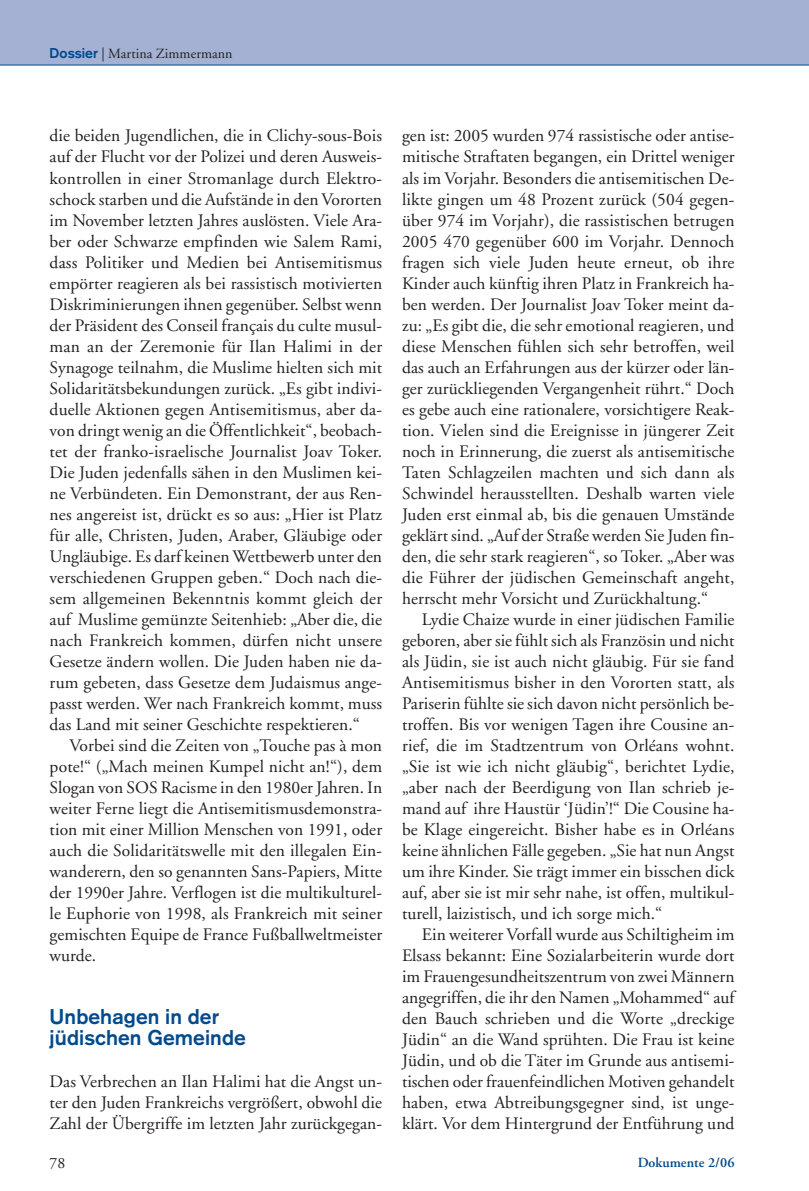
<style>
.page{position:relative;width:809px;height:1191px;background:#fff}
.page>*{position:absolute;margin:0;border:0;box-sizing:border-box;transform-origin:0 0}
.t1{font:700 21px/21px "Akzidenz Grotesk";letter-spacing:.005em;color:#004a8d}
.t2{font:17.5px/21px "Adobe Garamond";letter-spacing:.005em;color:#231f20;text-align:justify}
.t3{font:15.75px "Adobe Garamond";color:#231f20}
.t4{font:14px "Adobe Garamond";letter-spacing:.005em;color:#231f20}
.t5{font:600 14px "Adobe Garamond";letter-spacing:.005em;color:#004a8d}
.s1{font-family:"Akzidenz Grotesk";font-weight:700;color:#004a8d}
</style>
<div class="page">
<div style="left:0;top:1px;width:808px;height:64px;background:#a4b1d2"></div>
<hr style="left:0;top:65px;width:808px;height:1px;background:#004a8d">
<p class="t4" style="left:50px;top:48px;width:184px"><span class="s1">Dossier</span> | Martina Zimmermann</p>
<p class="t2" style="left:50px;top:127px;width:334px">die beiden Jugendlichen, die in Clichy-sous-Bois auf der Flucht vor der Polizei und deren Ausweis&shy;kontrollen in einer Stromanlage durch Elektro&shy;schock starben und die Aufstände in den Vororten im November letzten Jahres auslösten. Viele Ara&shy;ber oder Schwarze empfinden wie Salem Rami, dass Politiker und Medien bei Antisemitismus empörter reagieren als bei rassistisch motivierten Diskriminierungen ihnen gegenüber. Selbst wenn der Präsident des Conseil français du culte musul&shy;man an der Zeremonie für Ilan Halimi in der Synagoge teilnahm, die Muslime hielten sich mit Solidaritätsbekundungen zurück. „Es gibt indivi&shy;duelle Aktionen gegen Antisemitismus, aber da&shy;von dringt wenig an die Öffentlichkeit“, beobach&shy;tet der franko-israelische Journalist Joav Toker.<br>Die Juden jedenfalls sähen in den Muslimen kei&shy;ne Verbündeten. Ein Demonstrant, der aus Ren&shy;nes angereist ist, drückt es so aus: „Hier ist Platz für alle, Christen, Juden, Araber, Gläubige oder Ungläubige. Es darf keinen Wettbewerb unter den verschiedenen Gruppen geben.“ Doch nach die&shy;sem allgemeinen Bekenntnis kommt gleich der auf Muslime gemünzte Seitenhieb: „Aber die, die nach Frankreich kommen, dürfen nicht unsere Gesetze ändern wollen. Die Juden haben nie da&shy;rum gebeten, dass Gesetze dem Judaismus ange&shy;passt werden. Wer nach Frankreich kommt, muss das Land mit seiner Geschichte respektieren.“</p>
<p class="t2" style="left:50px;top:736px;width:334px;text-indent:20px">Vorbei sind die Zeiten von „Touche pas à mon pote!“ („Mach meinen Kumpel nicht an!“), dem Slogan von SOS Racisme in den 1980er Jahren. In weiter Ferne liegt die Antisemitismusdemonstra&shy;tion mit einer Million Menschen von 1991, oder auch die Solidaritätswelle mit den illegalen Ein&shy;wanderern, den so genannten Sans-Papiers, Mitte der 1990er Jahre. Verflogen ist die multikulturel&shy;le Euphorie von 1998, als Frankreich mit seiner gemischten Equipe de France Fußballweltmeister wurde.</p>
<p class="t1" style="left:50px;top:1007px;width:198px">Unbehagen in der jüdischen Gemeinde</p>
<p class="t2" style="left:50px;top:1072px;width:334px">Das Verbrechen an Ilan Halimi hat die Angst un&shy;ter den Juden Frankreichs vergrößert, obwohl die Zahl der Übergriffe im letzten Jahr zurückgegan-</p>
<p class="t2" style="left:402px;top:127px;width:334px">gen ist: 2005 wurden 974 rassistische oder antise&shy;mitische Straftaten begangen, ein Drittel weniger als im Vorjahr. Besonders die antisemitischen De&shy;likte gingen um 48 Prozent zurück (504 gegen&shy;über 974 im Vorjahr), die rassistischen betrugen 2005 470 gegenüber 600 im Vorjahr. Dennoch fragen sich viele Juden heute erneut, ob ihre Kinder auch künftig ihren Platz in Frankreich ha&shy;ben werden. Der Journalist Joav Toker meint da&shy;zu: „Es gibt die, die sehr emotional reagieren, und diese Menschen fühlen sich sehr betroffen, weil das auch an Erfahrungen aus der kürzer oder län&shy;ger zurückliegenden Vergangenheit rührt.“ Doch es gebe auch eine rationalere, vorsichtigere Reak&shy;tion. Vielen sind die Ereignisse in jüngerer Zeit noch in Erinnerung, die zuerst als antisemitische Taten Schlagzeilen machten und sich dann als Schwindel herausstellten. Deshalb warten viele Juden erst einmal ab, bis die genauen Umstände geklärt sind. „Auf der Straße werden Sie Juden fin&shy;den, die sehr stark reagieren“, so Toker. „Aber was die Führer der jüdischen Gemeinschaft angeht, herrscht mehr Vorsicht und Zurückhaltung.“</p>
<p class="t2" style="left:402px;top:610px;width:334px;text-indent:20px">Lydie Chaize wurde in einer jüdischen Familie geboren, aber sie fühlt sich als Französin und nicht als Jüdin, sie ist auch nicht gläubig. Für sie fand Antisemitismus bisher in den Vororten statt, als Pariserin fühlte sie sich davon nicht persönlich be&shy;troffen. Bis vor wenigen Tagen ihre Cousine an&shy;rief, die im Stadtzentrum von Orléans wohnt. „Sie ist wie ich nicht gläubig“, berichtet Lydie, „aber nach der Beerdigung von Ilan schrieb je&shy;mand auf ihre Haustür ‘Jüdin’!“ Die Cousine ha&shy;be Klage eingereicht. Bisher habe es in Orléans keine ähnlichen Fälle gegeben. „Sie hat nun Angst um ihre Kinder. Sie trägt immer ein bisschen dick auf, aber sie ist mir sehr nahe, ist offen, multikul&shy;turell, laizistisch, und ich sorge mich.“</p>
<p class="t2" style="left:402px;top:925px;width:334px;text-indent:20px">Ein weiterer Vorfall wurde aus Schiltigheim im Elsass bekannt: Eine Sozialarbeiterin wurde dort im Frauengesundheitszentrum von zwei Männern angegriffen, die ihr den Namen „Mohammed“ auf den Bauch schrieben und die Worte „dreckige Jüdin“ an die Wand sprühten. Die Frau ist keine Jüdin, und ob die Täter im Grunde aus antisemi&shy;tischen oder frauenfeindlichen Motiven gehandelt haben, etwa Abtreibungsgegner sind, ist unge&shy;klärt. Vor dem Hintergrund der Entführung und</p>
<p class="t3" style="left:50px;top:1156px;width:17px">78</p>
<p class="t5" style="left:637px;top:1156px;width:98px">Dokumente 2/06</p>
</div>
